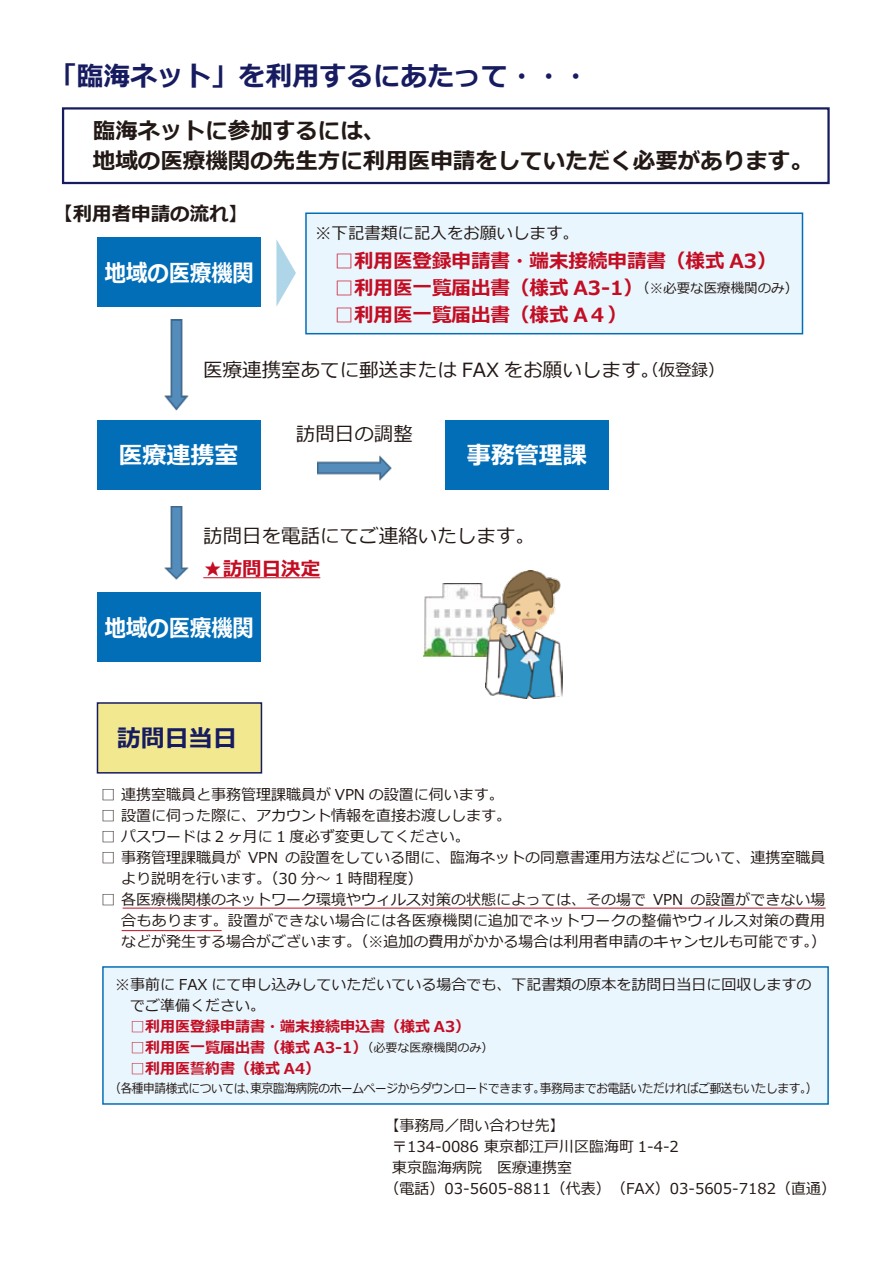
<style>
.page{position:relative;width:893px;height:1263px;background:#fff}
.page>*{position:absolute;margin:0;border:0;box-sizing:border-box;transform-origin:0 0}
.t1{font:700 27px "Meiryo";color:#171c61}
.t2{font:700 24px "Meiryo";color:#fff;scale:.89 1}
.t3{font:700 24px "Meiryo";color:#fff}
.t4{font:700 24px "Meiryo";color:#171c61}
.t5{font:700 22.5px/30px "Meiryo";color:#221815}
.t6{font:700 19.5px/27px "Meiryo";color:#c30d23}
.t7{font:19.5px "Meiryo";color:#221815}
.t8{font:700 19.5px "Meiryo";color:#221815}
.t9{font:16.5px "Meiryo";color:#221815}
.t10{font:15px/21px "Meiryo";color:#221815}
.t11{font:700 15px "Meiryo";color:#c30d23}
.t12{font:12.75px "Meiryo";letter-spacing:-.025em;color:#221815;scale:.91 1}
.s1{font-weight:400;font-size:13.5px;color:#221815}
.s2{font-size:16.5px}
.s3{font-weight:400;font-size:12px;color:#221815}
</style>
<div class="page">
<div style="left:62px;top:107px;width:768px;height:77px;border:2px solid #171c61"></div>
<div style="left:97px;top:237px;width:164px;height:70px;background:#036eb8"></div>
<div style="left:97px;top:592px;width:164px;height:70px;background:#036eb8"></div>
<div style="left:97px;top:420px;width:164px;height:70px;background:#036eb8"></div>
<div style="left:445px;top:420px;width:164px;height:70px;background:#036eb8"></div>
<div style="left:97px;top:702px;width:165px;height:71px;background:#f1e88f;border:2px solid #171c61"></div>
<div style="left:305px;top:212px;width:498px;height:122px;background:#eaf6fd;border:2px solid #036eb8"></div>
<hr style="left:203px;top:577px;width:117px;height:1px;background:#c30d23">
<img style="left:318px;top:455px;width:73px;height:25px">
<img style="left:164px;top:320px;width:25px;height:90px">
<img style="left:164px;top:506px;width:25px;height:73px">
<div style="left:102px;top:966px;width:727px;height:139px;background:#eaf6fd;border:2px solid #036eb8"></div>
<hr style="left:123px;top:908px;width:703px;height:1px;background:#c30d23">
<hr style="left:122px;top:930px;width:100px;height:1px;background:#c30d23">
<img style="left:423px;top:583px;width:63px;height:73px">
<img style="left:486px;top:570px;width:76px;height:128px">
<svg style="left:276px;top:239px;width:20px;height:68px"></svg>
<h1 class="t1" style="left:50px;top:58px;width:541px">「臨海ネット」を利用するにあたって・・・</h1>
<h3 class="t5" style="left:93px;top:117px;width:722px">臨海ネットに参加するには、<br>地域の医療機関の先生方に利用医申請をしていただく必要があります。</h3>
<h3 class="t8" style="left:53px;top:201px;width:196px">【利用者申請の流れ】</h3>
<h2 class="t2" style="left:105px;top:256px;width:169px">地域の医療機関</h2>
<p class="t9" style="left:315px;top:221px;width:265px">※下記書類に記入をお願いします。</p>
<h3 class="t6" style="left:315px;top:249px;width:485px">　□利用医登録申請書・端末接続申請書（様式 A3）　□利用医一覧届出書（様式 A3-1）<span class="s1">（※必要な医療機関のみ）</span>　□利用医一覧届出書（様式 A４）</h3>
<h3 class="t7" style="left:203px;top:357px;width:523px">医療連携室あてに郵送または FAX をお願いします。<span class="s2">（仮登録）</span></h3>
<h3 class="t7" style="left:296px;top:421px;width:118px">訪問日の調整</h3>
<h2 class="t3" style="left:118px;top:439px;width:121px">医療連携室</h2>
<h2 class="t3" style="left:467px;top:439px;width:121px">事務管理課</h2>
<h3 class="t7" style="left:203px;top:522px;width:333px">訪問日を電話にてご連絡いたします。</h3>
<h3 class="t6" style="left:203px;top:556px;width:118px">★訪問日決定</h3>
<h2 class="t2" style="left:105px;top:611px;width:169px">地域の医療機関</h2>
<h2 class="t4" style="left:117px;top:722px;width:121px">訪問日当日</h2>
<p class="t10" style="left:101px;top:785px;width:404px">□ 連携室職員と事務管理課職員が VPN の設置に伺います。</p>
<p class="t10" style="left:101px;top:806px;width:412px">□ 設置に伺った際に、アカウント情報を直接お渡しします。</p>
<p class="t10" style="left:101px;top:827px;width:370px">□ パスワードは 2 ヶ月に 1 度必ず変更してください。</p>
<p class="t10" style="left:101px;top:848px;width:726px">□ 事務管理課職員が VPN の設置をしている間に、臨海ネットの同意書運用方法などについて、連携室職員　 より説明を行います。（30 分～ 1 時間程度）</p>
<p class="t10" style="left:101px;top:890px;width:727px;text-align:justify">□ 各医療機関様のネットワーク環境やウィルス対策の状態によっては、その場で VPN の設置ができない場　 合もあります。設置ができない場合には各医療機関に追加でネットワークの整備やウィルス対策の費用　 などが発生する場合がございます。（※追加の費用がかかる場合は利用者申請のキャンセルも可能です。）</p>
<p class="t10" style="left:115px;top:974px;width:698px">※事前に FAX にて申し込みしていただいている場合でも、下記書類の原本を訪問日当日に回収しますの　でご準備ください。</p>
<p class="t11" style="left:130px;top:1016px;width:342px">□利用医登録申請書・端末接続申込書（様式 A3）</p>
<p class="t11" style="left:130px;top:1037px;width:365px">□利用医一覧届出書（様式 A3-1）<span class="s3">（必要な医療機関のみ）</span></p>
<p class="t11" style="left:130px;top:1058px;width:192px">□利用医誓約書（様式 A4）</p>
<p class="t12" style="left:109px;top:1079px;width:779px">（各種申請様式については、東京臨海病院のホームページからダウンロードできます。事務局までお電話いただければご郵送もいたします。）</p>
<p class="t10" style="left:385px;top:1115px;width:181px">【事務局／問い合わせ先】</p>
<p class="t10" style="left:392px;top:1136px;width:288px">〒134-0086 東京都江戸川区臨海町 1-4-2</p>
<p class="t10" style="left:392px;top:1157px;width:181px">東京臨海病院　医療連携室</p>
<p class="t10" style="left:385px;top:1178px;width:453px">（電話）03-5605-8811（代表）　（FAX）03-5605-7182（直通）</p>
</div>
